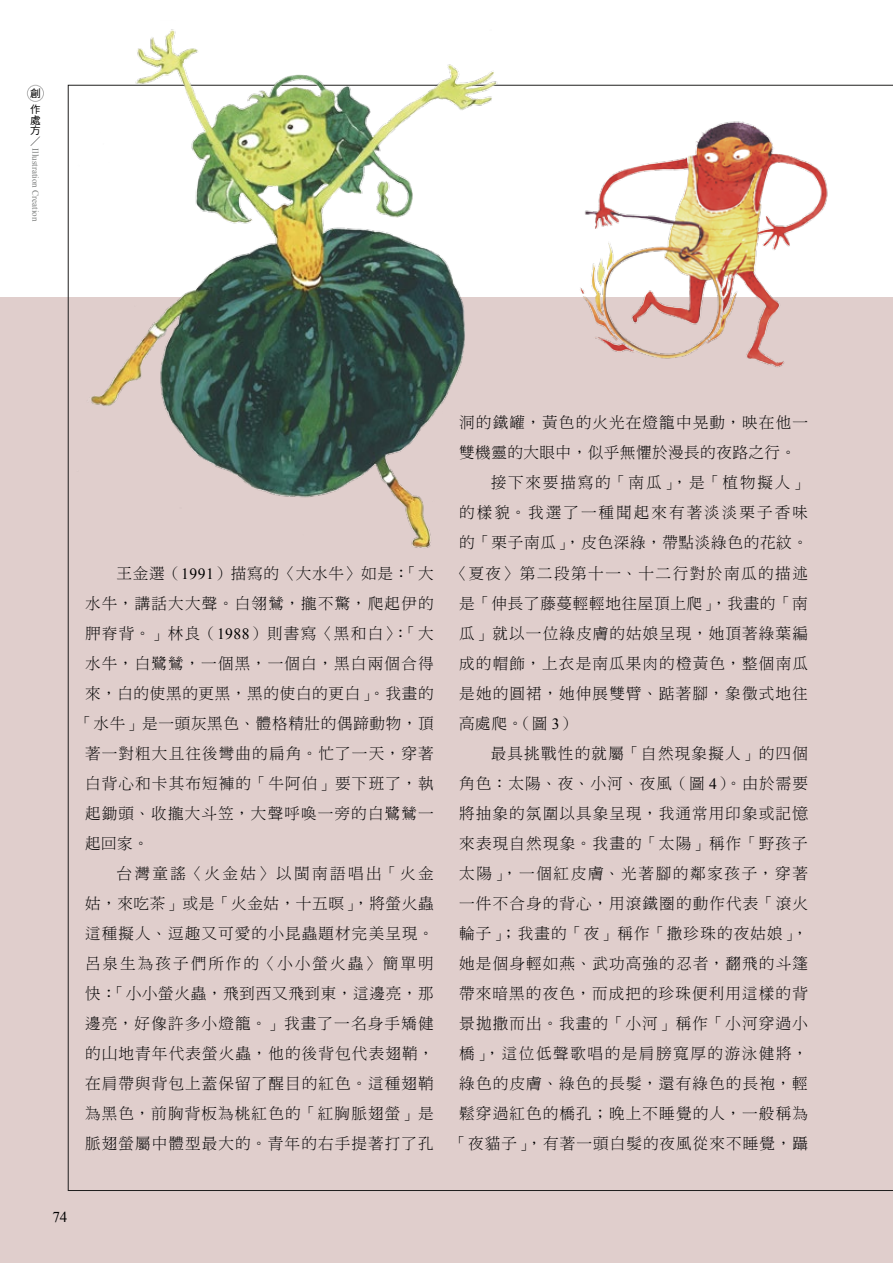
<style>
.page{position:relative;width:893px;height:1263px;background:#fff}
.page>*{position:absolute;margin:0;border:0;box-sizing:border-box;transform-origin:0 0}
.t1{font:15.6px "DF Ming Std W3";letter-spacing:.07em;color:#000}
.t2{font:15.6px "DF Ming Std W3";letter-spacing:.045em;color:#000}
.t3{font:15.6px "DF Ming Std W3";letter-spacing:.04em;color:#000}
.t4{font:15.6px "DF Ming Std W3";letter-spacing:.13em;color:#000}
.t5{font:15.6px "DF Ming Std W3";letter-spacing:.03em;color:#000}
.t6{font:15.6px "DF Ming Std W3";letter-spacing:.095em;color:#000}
.t7{font:15.6px "DF Ming Std W3";letter-spacing:.105em;color:#000}
.t8{font:15.6px "DF Ming Std W3";letter-spacing:.1em;color:#000}
.t9{font:15.6px "DF Ming Std W3";letter-spacing:.115em;color:#000}
.t10{font:15.6px "DF Ming Std W3";letter-spacing:.15em;color:#000}
.t11{font:15px "Times New Roman";color:#000}
.t12{font:10.5px/16px "DF Hei Std W5";color:#000}
.t13{font:10.5px "DF Ming Std W3";color:#000}
.t14{font:9px "Times New Roman";color:#7b7d7c}
.s1{font-family:"Times New Roman"}
</style>
<div class="page">
<div style="left:0;top:298px;width:893px;height:965px;background:#e0cecc"></div>
<img style="left:568px;top:121px;width:274px;height:247px">
<img style="left:64px;top:29px;width:442px;height:527px">
<div style="left:27px;top:85px;width:17px;height:17px;border:1px solid #000;border-radius:50%"></div>
<p class="t12" style="left:30px;top:85px;width:12px">創作</p>
<p class="t12" style="left:30px;top:114px;width:12px;line-height:10.5px">處方</p>
<p class="t13" style="left:30px;top:135px;width:11px">／</p>
<p class="t14" style="left:42px;top:148px;width:74px;rotate:90deg">Illustration Creation</p>
<p class="t2" style="left:117px;top:564px;width:319px">王金選（<span class="s1">1991</span>）描寫的〈大水牛〉如是：「大</p>
<p class="t1" style="left:85px;top:594px;width:350px">水牛，講話大大聲。白翎鷥，攏不驚，爬起伊的</p>
<p class="t1" style="left:85px;top:624px;width:350px">胛脊背。」林良（<span class="s1">1988</span>）則書寫〈黑和白〉：「大</p>
<p class="t1" style="left:85px;top:654px;width:350px">水牛，白鷺鷥，一個黑，一個白，黑白兩個合得</p>
<p class="t3" style="left:85px;top:684px;width:350px">來，白的使黑的更黑，黑的使白的更白」。我畫的</p>
<p class="t3" style="left:77px;top:714px;width:358px">「水牛」是一頭灰黑色、體格精壯的偶蹄動物，頂</p>
<p class="t1" style="left:85px;top:744px;width:350px">著一對粗大且往後彎曲的扁角。忙了一天，穿著</p>
<p class="t1" style="left:85px;top:774px;width:350px">白背心和卡其布短褲的「牛阿伯」要下班了，執</p>
<p class="t1" style="left:85px;top:804px;width:350px">起鋤頭、收攏大斗笠，大聲呼喚一旁的白鷺鷥一</p>
<p class="t1" style="left:85px;top:834px;width:65px">起回家。</p>
<p class="t10" style="left:117px;top:864px;width:319px">台灣童謠〈火金姑〉以閩南語唱出「火金</p>
<p class="t2" style="left:85px;top:894px;width:350px">姑，來吃茶」或是「火金姑，十五暝」，將螢火蟲</p>
<p class="t1" style="left:85px;top:924px;width:350px">這種擬人、逗趣又可愛的小昆蟲題材完美呈現。</p>
<p class="t4" style="left:85px;top:954px;width:350px">呂泉生為孩子們所作的〈小小螢火蟲〉簡單明</p>
<p class="t2" style="left:85px;top:984px;width:350px">快：「小小螢火蟲，飛到西又飛到東，這邊亮，那</p>
<p class="t1" style="left:85px;top:1014px;width:350px">邊亮，好像許多小燈籠。」我畫了一名身手矯健</p>
<p class="t1" style="left:85px;top:1044px;width:350px">的山地青年代表螢火蟲，他的後背包代表翅鞘，</p>
<p class="t1" style="left:85px;top:1074px;width:350px">在肩帶與背包上蓋保留了醒目的紅色。這種翅鞘</p>
<p class="t1" style="left:85px;top:1104px;width:350px">為黑色，前胸背板為桃紅色的「紅胸脈翅螢」是</p>
<p class="t1" style="left:85px;top:1134px;width:350px">脈翅螢屬中體型最大的。青年的右手提著打了孔</p>
<p class="t11" style="left:52px;top:1206px;width:16px">74</p>
<p class="t1" style="left:459px;top:414px;width:350px">洞的鐵罐，黃色的火光在燈籠中晃動，映在他一</p>
<p class="t5" style="left:459px;top:444px;width:338px">雙機靈的大眼中，似乎無懼於漫長的夜路之行。</p>
<p class="t9" style="left:491px;top:474px;width:319px">接下來要描寫的「南瓜」，是「植物擬人」</p>
<p class="t4" style="left:459px;top:504px;width:350px">的樣貌。我選了一種聞起來有著淡淡栗子香味</p>
<p class="t2" style="left:459px;top:534px;width:350px">的「栗子南瓜」，皮色深綠，帶點淡綠色的花紋。</p>
<p class="t6" style="left:451px;top:564px;width:358px">〈夏夜〉第二段第十一、十二行對於南瓜的描述</p>
<p class="t3" style="left:459px;top:594px;width:350px">是「伸長了藤蔓輕輕地往屋頂上爬」，我畫的「南</p>
<p class="t1" style="left:459px;top:624px;width:350px">瓜」就以一位綠皮膚的姑娘呈現，她頂著綠葉編</p>
<p class="t1" style="left:459px;top:654px;width:350px">成的帽飾，上衣是南瓜果肉的橙黃色，整個南瓜</p>
<p class="t1" style="left:459px;top:684px;width:350px">是她的圓裙，她伸展雙臂、踮著腳，象徵式地往</p>
<p class="t1" style="left:459px;top:714px;width:118px">高處爬。（圖 <span class="s1">3</span>）</p>
<p class="t1" style="left:491px;top:744px;width:319px">最具挑戰性的就屬「自然現象擬人」的四個</p>
<p class="t1" style="left:459px;top:774px;width:350px">角色：太陽、夜、小河、夜風（圖 <span class="s1">4</span>）。由於需要</p>
<p class="t1" style="left:459px;top:804px;width:350px">將抽象的氛圍以具象呈現，我通常用印象或記憶</p>
<p class="t1" style="left:459px;top:834px;width:350px">來表現自然現象。我畫的「太陽」稱作「野孩子</p>
<p class="t7" style="left:459px;top:864px;width:350px">太陽」，一個紅皮膚、光著腳的鄰家孩子，穿著</p>
<p class="t1" style="left:459px;top:894px;width:350px">一件不合身的背心，用滾鐵圈的動作代表「滾火</p>
<p class="t1" style="left:459px;top:924px;width:350px">輪子」；我畫的「夜」稱作「撒珍珠的夜姑娘」，</p>
<p class="t1" style="left:459px;top:954px;width:350px">她是個身輕如燕、武功高強的忍者，翻飛的斗篷</p>
<p class="t1" style="left:459px;top:984px;width:350px">帶來暗黑的夜色，而成把的珍珠便利用這樣的背</p>
<p class="t1" style="left:459px;top:1014px;width:350px">景拋撒而出。我畫的「小河」稱作「小河穿過小</p>
<p class="t8" style="left:459px;top:1044px;width:350px">橋」，這位低聲歌唱的是肩膀寬厚的游泳健將，</p>
<p class="t1" style="left:459px;top:1074px;width:350px">綠色的皮膚、綠色的長髮，還有綠色的長袍，輕</p>
<p class="t1" style="left:459px;top:1104px;width:350px">鬆穿過紅色的橋孔；晚上不睡覺的人，一般稱為</p>
<p class="t1" style="left:451px;top:1134px;width:358px">「夜貓子」，有著一頭白髮的夜風從來不睡覺，躡</p>
</div>
